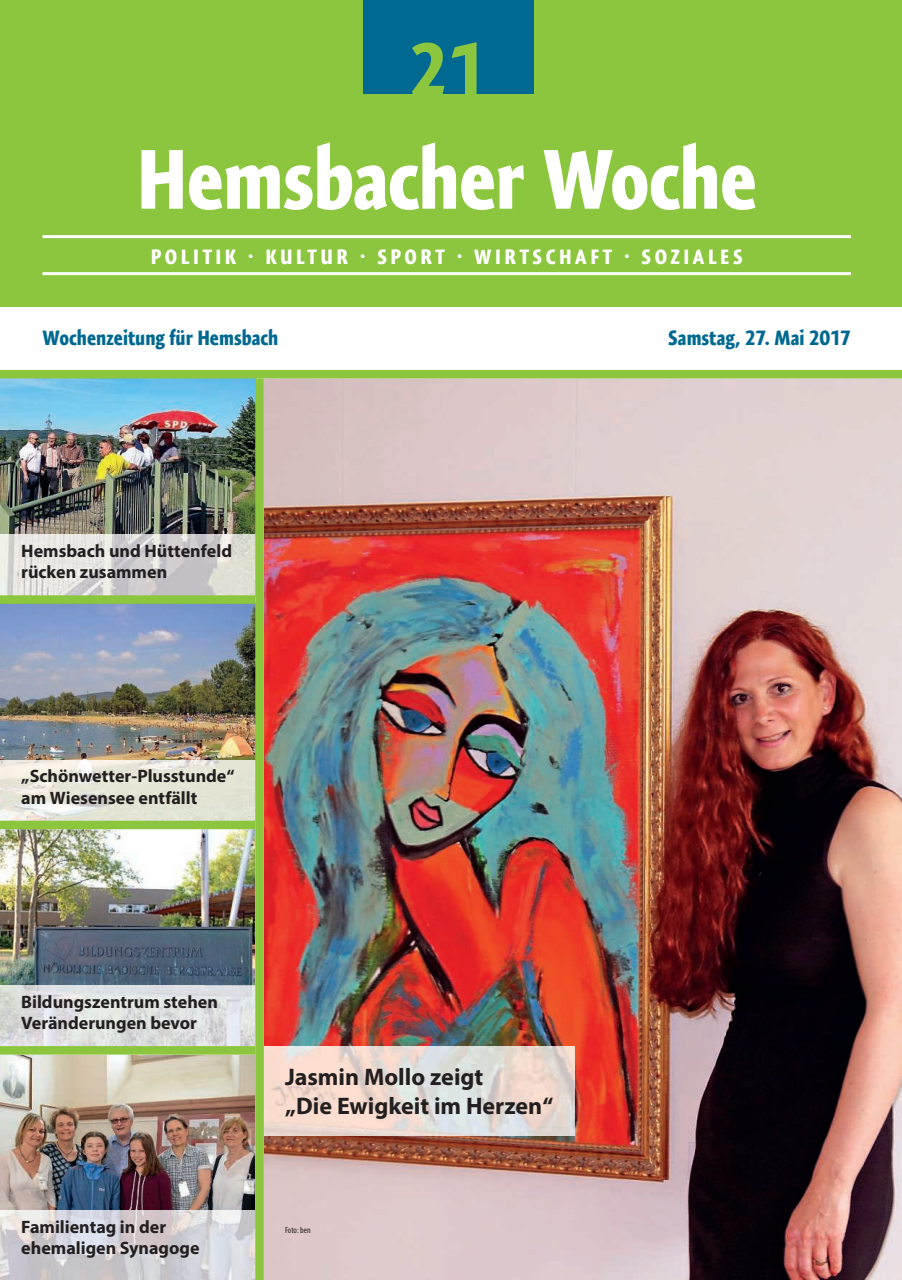
<style>
.page{position:relative;width:902px;height:1280px;background:#fff}
.page>*{position:absolute;margin:0;border:0;box-sizing:border-box;transform-origin:0 0}
.t1{font:700 condensed 85.5px "Expo Sans Pro";letter-spacing:-.01em;color:#fff}
.t2{font:700 condensed 75px "Expo Sans Pro";color:#8bc63e}
.t3{font:700 24px/28.8px "Myriad Pro";color:#231f20}
.t4{font:700 condensed 21px "Expo Sans Pro";color:#006991}
.t5{font:700 condensed 21px "Expo Sans Pro";letter-spacing:.17em;color:#fff}
.t6{font:700 18px/21.6px "Myriad Pro";color:#231f20}
.t7{font:condensed 9px "Myriad Pro";color:#231f20}
</style>
<div class="page">
<img style="left:0;top:604px;width:255px;height:156px">
<img style="left:0;top:378px;width:255px;height:157px">
<img style="left:0;top:829px;width:255px;height:156px">
<img style="left:0;top:1054px;width:255px;height:157px">
<img style="left:264px;top:378px;width:637px;height:902px">
<img style="left:0;top:985px;width:255px;height:61px">
<svg style="left:0;top:760px;width:255px;height:61px;background:#e6e6d9"></svg>
<svg style="left:0;top:535px;width:255px;height:60px;background:#d9d7d5"></svg>
<img style="left:0;top:1211px;width:255px;height:69px">
<img style="left:264px;top:1046px;width:310px;height:89px">
<div style="left:0;top:0;width:901px;height:306px;background:#8bc63e"></div>
<div style="left:0;top:370px;width:901px;height:8px;background:#8bc63e"></div>
<hr style="left:43px;top:235px;width:807px;height:3px;background:#fff">
<hr style="left:43px;top:272px;width:807px;height:3px;background:#fff">
<div style="left:255px;top:378px;width:9px;height:902px;background:#8bc63e"></div>
<div style="left:364px;top:0;width:170px;height:94px;background:#006991"></div>
<div style="left:0;top:595px;width:255px;height:9px;background:#8bc63e"></div>
<div style="left:0;top:1046px;width:255px;height:8px;background:#8bc63e"></div>
<div style="left:0;top:821px;width:255px;height:8px;background:#8bc63e"></div>
<h2 class="t2" style="left:410px;top:23px;width:79px">21</h2>
<h1 class="t1" style="left:136px;top:127px;width:622px">Hemsbacher Woche</h1>
<p class="t5" style="left:151px;top:244px;width:593px">POLITIK · KULTUR · SPORT · WIRTSCHAFT · SOZIALES</p>
<p class="t4" style="left:43px;top:325px;width:237px">Wochenzeitung für Hemsbach</p>
<p class="t4" style="left:668px;top:325px;width:184px">Samstag, 27. Mai 2017</p>
<p class="t6" style="left:21px;top:539px;width:212px">Hemsbach und Hüttenfeld rücken zusammen</p>
<p class="t6" style="left:21px;top:765px;width:215px">„schönwetter-Plusstunde“ am Wiesensee entfällt</p>
<p class="t6" style="left:21px;top:990px;width:198px">Bildungszentrum stehen<br>Veränderungen bevor</p>
<p class="t6" style="left:21px;top:1215px;width:180px">Familientag in der ehemaligen synagoge</p>
<h3 class="t3" style="left:285px;top:1062px;width:270px">Jasmin Mollo zeigt<br>„Die ewigkeit im Herzen“</h3>
<p class="t7" style="left:285px;top:1225px;width:27px">Foto: ben</p>
</div>
